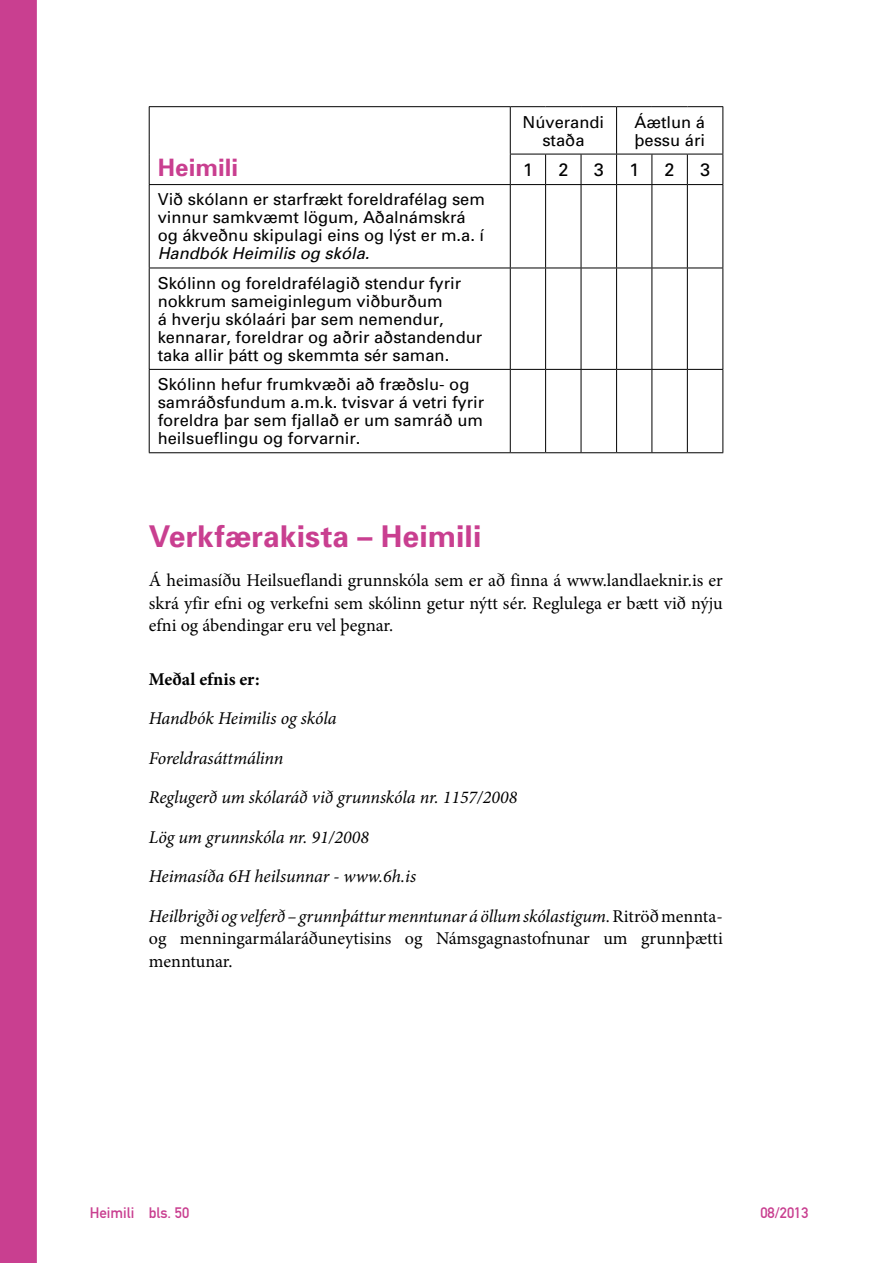
<style>
.page{position:relative;width:893px;height:1263px;background:#fff}
.page>*{position:absolute;margin:0;border:0;box-sizing:border-box;transform-origin:0 0}
.H2_Fyrirsagnir{font:700 30px "Univers";color:#c93f90}
.H2_Fyrirsagnir-2{font:700 24px "Univers";letter-spacing:.005em;color:#c93f90}
.Meginmál{font:18px/22.5px "Minion Pro";color:#000;text-align:justify}
.Meðal_efnis{font:18px/22.5px "Minion Pro";color:#000;text-align:justify}
.Meðal_efnis-2{font:italic 18px "Minion Pro";letter-spacing:-.005em;color:#000}
.Meðal_efnis-3{font:700 18px "Minion Pro";color:#000}
.litaflötur{font:18px "Univers";color:#000}
.tafla{font:16.5px/18px "Univers";color:#000}
.t1{font:15px "DIN Mittelschrift";color:#c93f90}
.s1{font-style:italic}
</style>
<div class="page">
<div style="left:0;top:0;width:37px;height:1263px;background:#c93f90"></div>
<hr style="left:149px;top:106px;width:362px;height:1px;background:#000">
<hr style="left:149px;top:107px;width:1px;height:47px;background:#000">
<hr style="left:149px;top:154px;width:1px;height:30px;background:#000">
<hr style="left:511px;top:106px;width:35px;height:1px;background:#000">
<hr style="left:546px;top:106px;width:35px;height:1px;background:#000">
<hr style="left:581px;top:106px;width:36px;height:1px;background:#000">
<hr style="left:617px;top:106px;width:35px;height:1px;background:#000">
<hr style="left:652px;top:106px;width:35px;height:1px;background:#000">
<hr style="left:687px;top:106px;width:36px;height:1px;background:#000">
<hr style="left:722px;top:107px;width:1px;height:47px;background:#000">
<hr style="left:510px;top:107px;width:1px;height:47px;background:#000">
<hr style="left:616px;top:107px;width:1px;height:47px;background:#000">
<hr style="left:510px;top:154px;width:36px;height:1px;background:#000">
<hr style="left:510px;top:154px;width:1px;height:30px;background:#000">
<hr style="left:546px;top:154px;width:35px;height:1px;background:#000">
<hr style="left:545px;top:154px;width:1px;height:30px;background:#000">
<hr style="left:581px;top:154px;width:36px;height:1px;background:#000">
<hr style="left:581px;top:154px;width:1px;height:30px;background:#000">
<hr style="left:617px;top:154px;width:35px;height:1px;background:#000">
<hr style="left:616px;top:154px;width:1px;height:30px;background:#000">
<hr style="left:652px;top:154px;width:35px;height:1px;background:#000">
<hr style="left:651px;top:154px;width:1px;height:30px;background:#000">
<hr style="left:687px;top:154px;width:36px;height:1px;background:#000">
<hr style="left:687px;top:154px;width:1px;height:30px;background:#000">
<hr style="left:722px;top:154px;width:1px;height:30px;background:#000">
<hr style="left:149px;top:184px;width:361px;height:1px;background:#000">
<hr style="left:510px;top:184px;width:36px;height:1px;background:#000">
<hr style="left:546px;top:184px;width:35px;height:1px;background:#000">
<hr style="left:581px;top:184px;width:36px;height:1px;background:#000">
<hr style="left:617px;top:184px;width:35px;height:1px;background:#000">
<hr style="left:652px;top:184px;width:35px;height:1px;background:#000">
<hr style="left:687px;top:184px;width:36px;height:1px;background:#000">
<hr style="left:149px;top:185px;width:1px;height:83px;background:#000">
<hr style="left:510px;top:185px;width:1px;height:83px;background:#000">
<hr style="left:545px;top:185px;width:1px;height:83px;background:#000">
<hr style="left:581px;top:185px;width:1px;height:83px;background:#000">
<hr style="left:616px;top:185px;width:1px;height:83px;background:#000">
<hr style="left:651px;top:185px;width:1px;height:83px;background:#000">
<hr style="left:687px;top:185px;width:1px;height:83px;background:#000">
<hr style="left:722px;top:185px;width:1px;height:83px;background:#000">
<hr style="left:149px;top:268px;width:361px;height:1px;background:#000">
<hr style="left:149px;top:268px;width:1px;height:101px;background:#000">
<hr style="left:510px;top:268px;width:36px;height:1px;background:#000">
<hr style="left:510px;top:268px;width:1px;height:101px;background:#000">
<hr style="left:546px;top:268px;width:35px;height:1px;background:#000">
<hr style="left:545px;top:268px;width:1px;height:101px;background:#000">
<hr style="left:581px;top:268px;width:36px;height:1px;background:#000">
<hr style="left:581px;top:268px;width:1px;height:101px;background:#000">
<hr style="left:617px;top:268px;width:35px;height:1px;background:#000">
<hr style="left:616px;top:268px;width:1px;height:101px;background:#000">
<hr style="left:652px;top:268px;width:35px;height:1px;background:#000">
<hr style="left:651px;top:268px;width:1px;height:101px;background:#000">
<hr style="left:687px;top:268px;width:36px;height:1px;background:#000">
<hr style="left:687px;top:268px;width:1px;height:101px;background:#000">
<hr style="left:722px;top:268px;width:1px;height:101px;background:#000">
<hr style="left:149px;top:369px;width:361px;height:1px;background:#000">
<hr style="left:149px;top:370px;width:1px;height:82px;background:#000">
<hr style="left:510px;top:369px;width:36px;height:1px;background:#000">
<hr style="left:510px;top:370px;width:1px;height:82px;background:#000">
<hr style="left:546px;top:369px;width:35px;height:1px;background:#000">
<hr style="left:545px;top:370px;width:1px;height:82px;background:#000">
<hr style="left:581px;top:369px;width:36px;height:1px;background:#000">
<hr style="left:581px;top:370px;width:1px;height:82px;background:#000">
<hr style="left:617px;top:369px;width:35px;height:1px;background:#000">
<hr style="left:616px;top:370px;width:1px;height:82px;background:#000">
<hr style="left:652px;top:369px;width:35px;height:1px;background:#000">
<hr style="left:651px;top:370px;width:1px;height:82px;background:#000">
<hr style="left:687px;top:369px;width:36px;height:1px;background:#000">
<hr style="left:687px;top:370px;width:1px;height:82px;background:#000">
<hr style="left:722px;top:370px;width:1px;height:82px;background:#000">
<hr style="left:149px;top:452px;width:361px;height:1px;background:#000">
<hr style="left:510px;top:452px;width:36px;height:1px;background:#000">
<hr style="left:546px;top:452px;width:35px;height:1px;background:#000">
<hr style="left:581px;top:452px;width:36px;height:1px;background:#000">
<hr style="left:617px;top:452px;width:35px;height:1px;background:#000">
<hr style="left:652px;top:452px;width:35px;height:1px;background:#000">
<hr style="left:687px;top:452px;width:36px;height:1px;background:#000">
<p class="H2_Fyrirsagnir-2" style="left:158px;top:153px;width:82px">Heimili</p>
<p class="tafla" style="left:158px;top:191px;width:329px">Við skólann er starfrækt foreldrafélag sem vinnur samkvæmt lögum, Aðalnámskrá og ákveðnu skipulagi eins og lýst er m.a. í <span class="s1">Handbók Heimilis og skóla.</span></p>
<p class="tafla" style="left:158px;top:274px;width:326px">Skólinn og foreldrafélagið stendur fyrir nokkrum sameiginlegum viðburðum<br>á hverju skólaári þar sem nemendur, kennarar, foreldrar og aðrir aðstandendur taka allir þátt og skemmta sér saman.</p>
<p class="tafla" style="left:158px;top:376px;width:328px">Skólinn hefur frumkvæði að fræðslu- og samráðsfundum a.m.k. tvisvar á vetri fyrir foreldra þar sem fjallað er um samráð um heilsueflingu og forvarnir.</p>
<p class="tafla" style="left:523px;top:113px;width:83px;text-align:center">Núverandi staða</p>
<p class="tafla" style="left:634px;top:113px;width:72px">Áætlun á þessu ári</p>
<p class="litaflötur" style="left:523px;top:159px;width:12px">1</p>
<p class="litaflötur" style="left:558px;top:159px;width:12px">2</p>
<p class="litaflötur" style="left:594px;top:159px;width:12px">3</p>
<p class="litaflötur" style="left:629px;top:159px;width:12px">1</p>
<p class="litaflötur" style="left:665px;top:159px;width:12px">2</p>
<p class="litaflötur" style="left:700px;top:159px;width:12px">3</p>
<p class="H2_Fyrirsagnir" style="left:149px;top:518px;width:334px">Verkfærakista – Heimili</p>
<p class="Meginmál" style="left:149px;top:569px;width:576px">Á heimasíðu Heilsueflandi grunnskóla sem er að finna á www.landlaeknir.is er skrá yfir efni og verkefni sem skólinn getur nýtt sér. Reglulega er bætt við nýju efni og ábendingar eru vel þegnar.</p>
<p class="Meðal_efnis-3" style="left:149px;top:666px;width:112px">Meðal efnis er:</p>
<p class="Meðal_efnis-2" style="left:149px;top:706px;width:189px">Handbók Heimilis og skóla</p>
<p class="Meðal_efnis-2" style="left:149px;top:746px;width:136px">Foreldrasáttmálinn</p>
<p class="Meðal_efnis-2" style="left:149px;top:785px;width:370px">Reglugerð um skólaráð við grunnskóla nr. 1157/2008</p>
<p class="Meðal_efnis-2" style="left:149px;top:825px;width:222px">Lög um grunnskóla nr. 91/2008</p>
<p class="Meðal_efnis-2" style="left:149px;top:864px;width:269px">Heimasíða 6H heilsunnar - www.6h.is</p>
<p class="Meðal_efnis" style="left:149px;top:905px;width:576px"><span class="s1">Heilbrigði og velferð – grunnþáttur menntunar á öllum skólastigum.</span> Ritröð mennta&shy;og menningarmálaráðuneytisins og Námsgagnastofnunar um grunnþætti menntunar.</p>
<p class="t1" style="left:90px;top:1204px;width:101px">Heimili bls. 50</p>
<p class="t1" style="left:760px;top:1204px;width:50px">08/2013</p>
</div>
